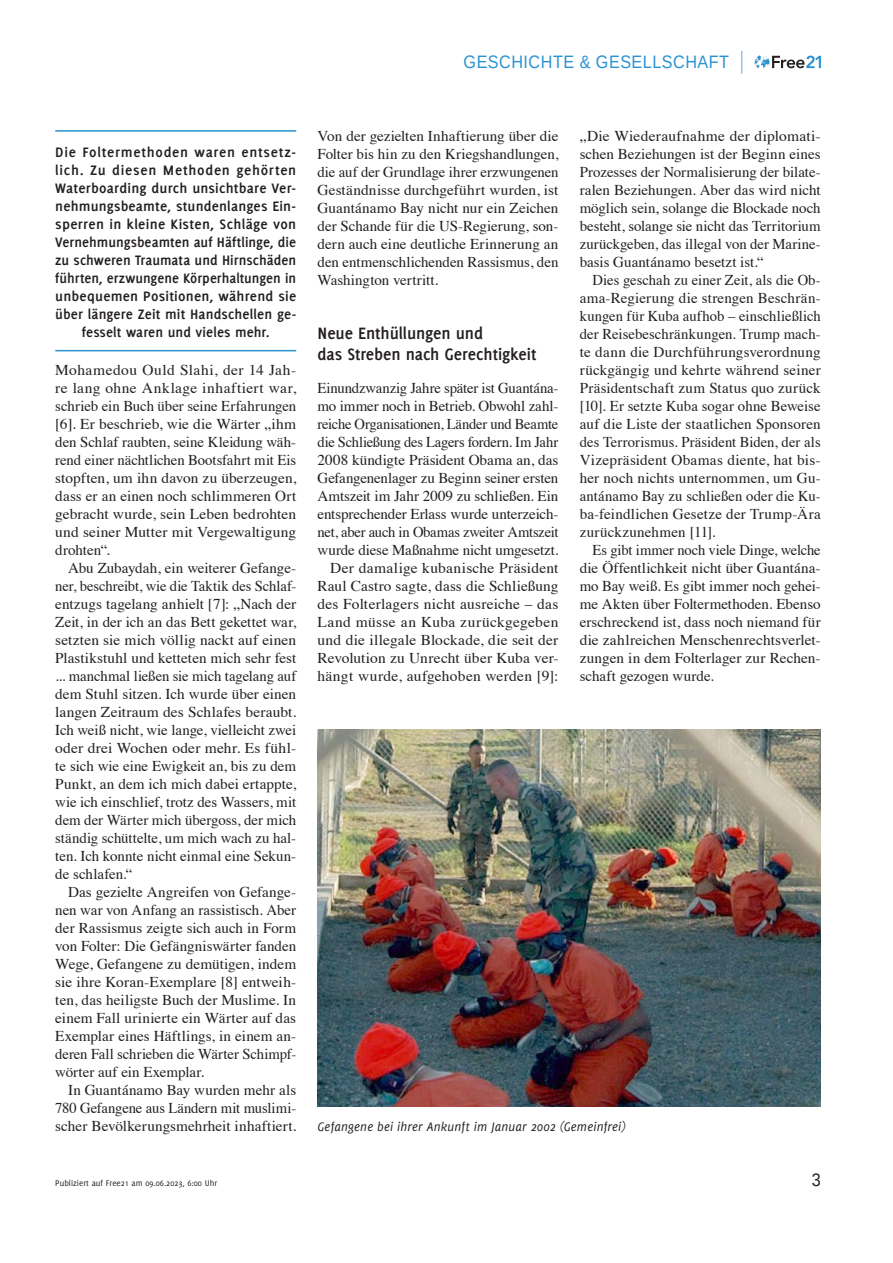
<style>
.page{position:relative;width:893px;height:1263px;background:#fff}
.page>*{position:absolute;margin:0;border:0;box-sizing:border-box;transform-origin:0 0}
.t1{font:700 18px/21px "Delicious";letter-spacing:-.005em;color:#231f20}
.t2{font:18px "Liberation Sans";letter-spacing:.03em;color:#2b93d1;scale:.9 1}
.t3{font:18px "Liberation Sans";color:#231f20;scale:.9 1}
.t4{font:15px/18px "Times";color:#231f20;text-align:justify}
.t5{font:700 15px/18px "Delicious";letter-spacing:.01em;color:#231f20;text-align:center}
.t6{font:italic 13.5px "Delicious";letter-spacing:.015em;color:#231f20}
.t7{font:9px "Delicious";color:#231f20}
</style>
<div class="page">
<svg style="left:755px;top:55px;width:66px;height:13px"></svg>
<svg style="left:741px;top:51px;width:1px;height:23px"></svg>
<hr style="left:55px;top:130px;width:241px;height:2px;background:#2b93d1">
<hr style="left:55px;top:350px;width:241px;height:1px;background:#2b93d1">
<img style="left:317px;top:729px;width:504px;height:378px">
<p class="t2" style="left:464px;top:51px;width:297px">GESCHICHTE &amp; GESELLSCHAFT</p>
<p class="t5" style="left:55px;top:143px;width:242px">Die Foltermethoden waren entsetz&shy;lich. Zu diesen Methoden gehörten Waterboarding durch unsichtbare Ver&shy;nehmungsbeamte, stundenlanges Ein&shy;sperren in kleine Kisten, Schläge von Vernehmungsbeamten auf Häftlinge, die zu schweren Traumata und Hirnschäden führten, erzwungene Körperhaltungen in unbequemen Positionen, während sie über längere Zeit mit Handschellen ge&shy;fesselt waren und vieles mehr.</p>
<p class="t4" style="left:55px;top:360px;width:242px">Mohamedou Ould Slahi, der 14 Jah&shy;re lang ohne Anklage inhaftiert war, schrieb ein Buch über seine Erfahrungen [6]. Er beschrieb, wie die Wärter „ihm den Schlaf raubten, seine Kleidung wäh&shy;rend einer nächtlichen Bootsfahrt mit Eis stopften, um ihn davon zu überzeugen, dass er an einen noch schlimmeren Ort gebracht wurde, sein Leben bedrohten und seiner Mutter mit Vergewaltigung drohten“.</p>
<p class="t4" style="left:55px;top:558px;width:242px;text-indent:13px">Abu Zubaydah, ein weiterer Gefange&shy;ner, beschreibt, wie die Taktik des Schlaf&shy;entzugs tagelang anhielt [7]: „Nach der Zeit, in der ich an das Bett gekettet war, setzten sie mich völlig nackt auf einen Plastikstuhl und ketteten mich sehr fest ... manchmal ließen sie mich tagelang auf dem Stuhl sitzen. Ich wurde über einen langen Zeitraum des Schlafes beraubt.<br>Ich weiß nicht, wie lange, vielleicht zwei oder drei Wochen oder mehr. Es fühl&shy;te sich wie eine Ewigkeit an, bis zu dem Punkt, an dem ich mich dabei ertappte, wie ich einschlief, trotz des Wassers, mit dem der Wärter mich übergoss, der mich ständig schüttelte, um mich wach zu hal&shy;ten. Ich konnte nicht einmal eine Sekun&shy;de schlafen.“</p>
<p class="t4" style="left:55px;top:882px;width:242px;text-indent:13px">Das gezielte Angreifen von Gefange&shy;nen war von Anfang an rassistisch. Aber der Rassismus zeigte sich auch in Form von Folter: Die Gefängniswärter fanden Wege, Gefangene zu demütigen, indem sie ihre Koran-Exemplare [8] entweih&shy;ten, das heiligste Buch der Muslime. In einem Fall urinierte ein Wärter auf das Exemplar eines Häftlings, in einem an&shy;deren Fall schrieben die Wärter Schimpf&shy;wörter auf ein Exemplar.</p>
<p class="t4" style="left:55px;top:1080px;width:242px;text-indent:13px">In Guantánamo Bay wurden mehr als 780 Gefangene aus Ländern mit muslimi&shy;scher Bevölkerungsmehrheit inhaftiert.</p>
<p class="t4" style="left:317px;top:126px;width:242px">Von der gezielten Inhaftierung über die Folter bis hin zu den Kriegshandlungen, die auf der Grundlage ihrer erzwungenen Geständnisse durchgeführt wurden, ist Guantánamo Bay nicht nur ein Zeichen der Schande für die US-Regierung, son&shy;dern auch eine deutliche Erinnerung an den entmenschlichenden Rassismus, den Washington vertritt.</p>
<p class="t1" style="left:317px;top:323px;width:220px">Neue Enthüllungen und<br>das Streben nach Gerechtigkeit</p>
<p class="t4" style="left:317px;top:378px;width:242px;text-align:right">Einundzwanzig Jahre später ist Guantána&shy;mo immer noch in Betrieb. Obwohl zahl&shy;reiche Organisationen, Länder und Beamte die Schließung des Lagers fordern. Im Jahr 2008 kündigte Präsident Obama an, das Gefangenenlager zu Beginn seiner ersten Amtszeit im Jahr 2009 zu schließen. Ein entsprechender Erlass wurde unterzeich&shy;net, aber auch in Obamas zweiter Amtszeit wurde diese Maßnahme nicht umgesetzt.<br>Der damalige kubanische Präsident Raul Castro sagte, dass die Schließung des Folterlagers nicht ausreiche – das Land müsse an Kuba zurückgegeben und die illegale Blockade, die seit der Revolution zu Unrecht über Kuba ver&shy;hängt wurde, aufgehoben werden [9]:</p>
<p class="t4" style="left:580px;top:126px;width:242px">„Die Wiederaufnahme der diplomati&shy;schen Beziehungen ist der Beginn eines Prozesses der Normalisierung der bilate&shy;ralen Beziehungen. Aber das wird nicht möglich sein, solange die Blockade noch besteht, solange sie nicht das Territorium zurückgeben, das illegal von der Marine&shy;basis Guantánamo besetzt ist.“</p>
<p class="t4" style="left:580px;top:270px;width:242px;text-indent:13px">Dies geschah zu einer Zeit, als die Ob&shy;ama-Regierung die strengen Beschrän&shy;kungen für Kuba aufhob – einschließlich der Reisebeschränkungen. Trump mach&shy;te dann die Durchführungsverordnung rückgängig und kehrte während seiner Präsidentschaft zum Status quo zurück [10]. Er setzte Kuba sogar ohne Beweise auf die Liste der staatlichen Sponsoren des Terrorismus. Präsident Biden, der als Vizepräsident Obamas diente, hat bis&shy;her noch nichts unternommen, um Gu&shy;antánamo Bay zu schließen oder die Ku&shy;ba-feindlichen Gesetze der Trump-Ära zurückzunehmen [11].</p>
<p class="t4" style="left:580px;top:540px;width:242px;text-indent:13px">Es gibt immer noch viele Dinge, welche die Öffentlichkeit nicht über Guantána&shy;mo Bay weiß. Es gibt immer noch gehei&shy;me Akten über Foltermethoden. Ebenso erschreckend ist, dass noch niemand für die zahlreichen Menschenrechtsverlet&shy;zungen in dem Folterlager zur Rechen&shy;schaft gezogen wurde.</p>
<p class="t6" style="left:317px;top:1119px;width:310px">Gefangene bei ihrer Ankunft im Januar 2002 (Gemeinfrei)</p>
<p class="t7" style="left:55px;top:1177px;width:163px">Publiziert auf Free21 am 09.06.2023, 6:00 Uhr</p>
<p class="t3" style="left:812px;top:1168px;width:12px">3</p>
</div>
